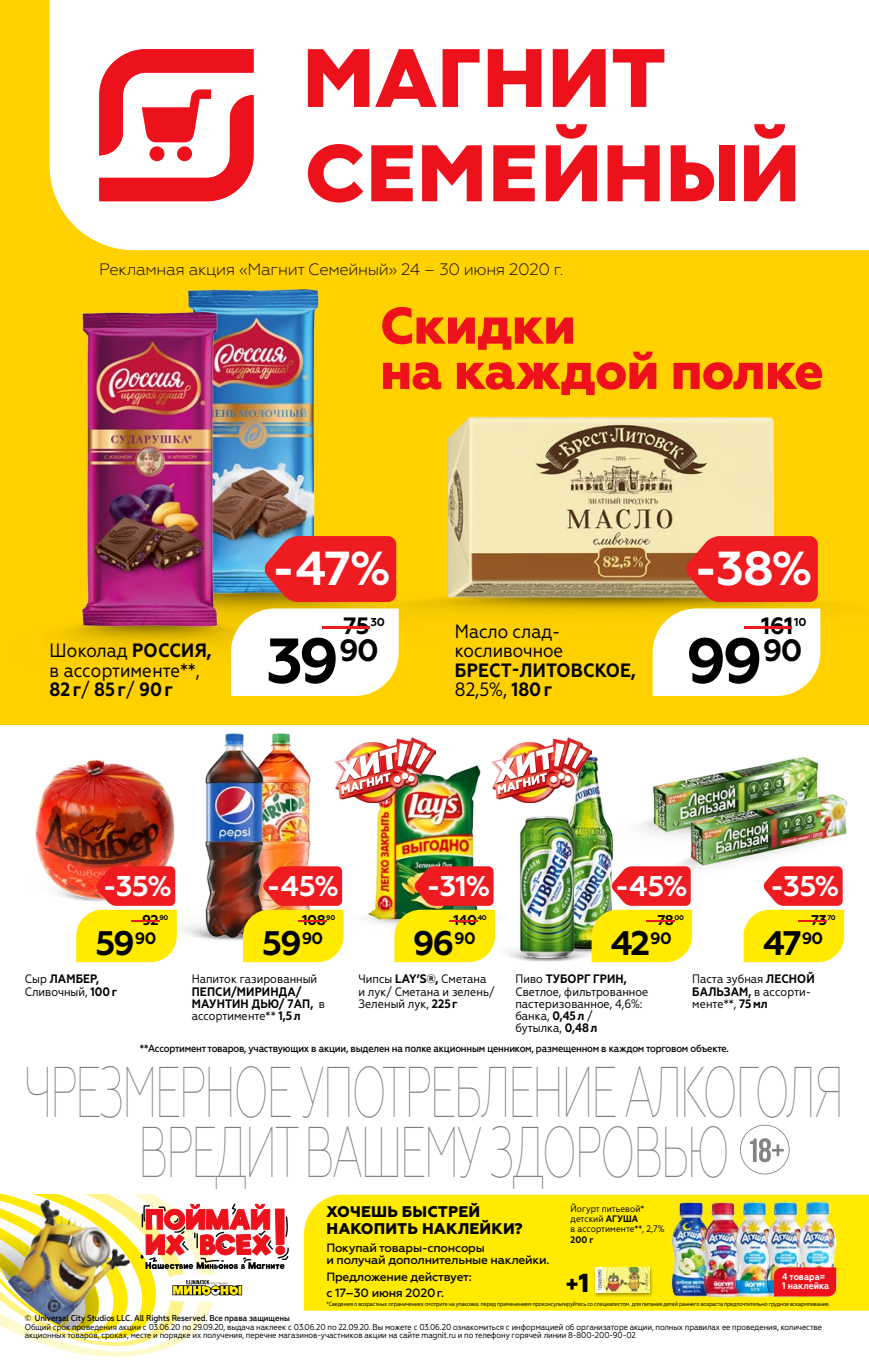
<style>
.page{position:relative;width:869px;height:1365px;background:#fff}
.page>*{position:absolute;margin:0;border:0;box-sizing:border-box;transform-origin:0 0}
.t1{font:100 71.58px/59.7px "Geometria Narrow";letter-spacing:-.055em;color:#858382;text-align:center;scale:.69 1}
.t2{font:700 63.35px "Geometria";color:#000}
.t3{font:800 51.45px/45.3px "Geometria";letter-spacing:-.02em;color:#ed111c}
.t4{font:700 47.6px "Geometria";color:#fff}
.t5{font:700 33.95px "Geometria";letter-spacing:-.065em;color:#000}
.t6{font:700 28.53px "Geometria";color:#fff}
.t7{font:700 23.62px "Geometria";color:#000}
.t8{font:800 20.47px "Geometria";color:#000}
.t9{font:19.25px/19.2px "Geometria Narrow";color:#000}
.t10{font:300 16.45px "Geometria";letter-spacing:-.02em;color:#000}
.t11{font:800 15.4px/17.2px "Geometria";letter-spacing:.01em;color:#000}
.t12{font:700 14.17px "Geometria";letter-spacing:-.03em;color:#000}
.t13{font:12.25px/12.2px "Geometria Narrow";color:#000}
.t14{font:500 12.08px/12.1px "Geometria";letter-spacing:-.02em;color:#000}
.t15{font:700 11.38px "Geometria";color:#000}
.t16{font:500 10.5px "Geometria Narrow";letter-spacing:-.02em;color:#000}
.t17{font:700 9.62px/9.6px "Geometria Narrow";color:#fff}
.t18{font:9.45px/10.3px "Geometria Narrow";color:#000}
.t19{font:8.58px/8.6px "Geometria Narrow";letter-spacing:-.01em;color:#000}
.t20{font:700 6.83px "Geometria";letter-spacing:-.03em;color:#000}
.t21{font:6.12px "Geometria Narrow";letter-spacing:-.025em;color:#000}
.s1{font-weight:700}
.s2{font-size:23.62px;color:#ea1a1f}
.s3{font-size:14.17px;color:#ea1a1f}
.s4{color:#ea1a1f}
.s5{font-weight:500}
.s6{font-size:25.9px}
</style>
<div class="page">
<div style="left:0;top:0;width:868px;height:724px;background:#ffd100"></div>
<div style="left:50px;top:0;width:818px;height:250px;background:#fff"></div>
<svg style="left:442px;top:49px;width:37px;height:58px;background:#f57c82"></svg>
<svg style="left:487px;top:49px;width:54px;height:58px;background:#f36169"></svg>
<svg style="left:612px;top:49px;width:52px;height:58px;background:#f69297"></svg>
<svg style="left:552px;top:49px;width:53px;height:58px;background:#f1525a"></svg>
<svg style="left:308px;top:49px;width:61px;height:58px;background:#f25a62"></svg>
<svg style="left:375px;top:49px;width:61px;height:58px;background:#f58288"></svg>
<div style="left:718px;top:145px;width:15px;height:56px;background:#ed111c"></div>
<svg style="left:670px;top:145px;width:43px;height:56px;background:#f36168"></svg>
<svg style="left:607px;top:145px;width:52px;height:56px;background:#f36068"></svg>
<svg style="left:371px;top:145px;width:41px;height:56px;background:#f0444c"></svg>
<svg style="left:493px;top:145px;width:41px;height:56px;background:#f0444c"></svg>
<svg style="left:422px;top:145px;width:59px;height:56px;background:#f25a61"></svg>
<svg style="left:743px;top:145px;width:51px;height:56px;background:#f2535b"></svg>
<svg style="left:545px;top:145px;width:51px;height:56px;background:#f1525a"></svg>
<svg style="left:308px;top:144px;width:55px;height:58px;background:#f58288"></svg>
<svg style="left:753px;top:124px;width:31px;height:15px"></svg>
<svg style="left:555px;top:124px;width:31px;height:15px"></svg>
<svg style="left:99px;top:49px;width:154px;height:152px;background:#f58086"></svg>
<div style="left:177px;top:146px;width:15px;height:15px;background:#ed111c;border-radius:50%"></div>
<div style="left:149px;top:146px;width:15px;height:15px;background:#ed111c;border-radius:50%"></div>
<img style="left:685px;top:757px;width:134px;height:30px">
<img style="left:685px;top:787px;width:162px;height:82px">
<img style="left:228px;top:597px;width:171px;height:60px">
<img style="left:187px;top:289px;width:210px;height:308px">
<img style="left:55px;top:312px;width:173px;height:319px">
<img style="left:278px;top:590px;width:545px;height:45px">
<img style="left:448px;top:416px;width:324px;height:204px">
<img style="left:276px;top:733px;width:35px;height:133px">
<img style="left:193px;top:724px;width:83px;height:217px">
<img style="left:343px;top:909px;width:51px;height:20px">
<img style="left:347px;top:765px;width:134px;height:158px">
<img style="left:35px;top:759px;width:140px;height:141px">
<img style="left:521px;top:754px;width:164px;height:112px">
<img style="left:474px;top:814px;width:145px;height:145px">
<img style="left:334px;top:737px;width:101px;height:65px">
<img style="left:338px;top:742px;width:92px;height:52px">
<img style="left:491px;top:737px;width:100px;height:65px">
<img style="left:495px;top:742px;width:91px;height:52px">
<svg style="left:591px;top:866px;width:101px;height:96px;background:#eda830"></svg>
<svg style="left:743px;top:866px;width:100px;height:96px"></svg>
<svg style="left:76px;top:866px;width:101px;height:96px;background:#f8a229"></svg>
<svg style="left:243px;top:866px;width:100px;height:96px;background:#ea971c"></svg>
<svg style="left:394px;top:866px;width:101px;height:96px;background:#dd9b1a"></svg>
<svg style="left:685px;top:536px;width:132px;height:66px;background:#e92a29"></svg>
<svg style="left:652px;top:608px;width:168px;height:88px;background:#fefbed"></svg>
<svg style="left:264px;top:536px;width:132px;height:66px;background:#e2292d"></svg>
<div style="left:231px;top:608px;width:167px;height:88px;background:#fff"></div>
<div style="left:304px;top:1194px;width:564px;height:116px;background:#ffea00"></div>
<img style="left:0;top:1194px;width:289px;height:163px">
<div style="left:593px;top:1266px;width:60px;height:31px;background:#000;opacity:.34"></div>
<img style="left:595px;top:1267px;width:54px;height:25px">
<img style="left:668px;top:1201px;width:30px;height:95px">
<img style="left:698px;top:1201px;width:29px;height:95px">
<img style="left:727px;top:1201px;width:31px;height:95px">
<img style="left:758px;top:1201px;width:32px;height:95px">
<img style="left:790px;top:1201px;width:52px;height:95px">
<div style="left:773px;top:1267px;width:62px;height:29px;background:#ed111c"></div>
<svg style="left:740px;top:1124px;width:49px;height:50px"></svg>
<p class="t10" style="left:99px;top:259px;width:465px">Рекламная акция «Магнит Семейный» 24 – 30 июня 2020 г.</p>
<p class="t3" style="left:379px;top:304px;width:445px">Скидки<br>на каждой полке</p>
<p class="t9" style="left:50px;top:641px;width:163px">Шоколад <span class="s1">РОССИЯ, </span>в ассортименте**,<br><span class="s1">82г</span>/ <span class="s1">85г</span>/ <span class="s1">90г</span></p>
<p class="t4" style="left:271px;top:540px;width:121px">-47%</p>
<p class="t7" style="left:343px;top:611px;width:28px">75</p>
<p class="t15" style="left:308px;top:615px;width:78px"><span class="s2">-</span>30</p>
<p class="t2" style="left:266px;top:623px;width:114px">39<sup>90</sup></p>
<p class="t9" style="left:454px;top:622px;width:182px">Масло слад&shy;косливочное<br><span class="s1">БРЕСТ-ЛИТОВСКОЕ,<br></span>82,5%, <span class="s1">180г</span></p>
<p class="t4" style="left:694px;top:540px;width:120px">-38%</p>
<p class="t7" style="left:760px;top:611px;width:34px">161</p>
<p class="t15" style="left:729px;top:615px;width:78px"><span class="s2">-</span>10</p>
<p class="t2" style="left:685px;top:623px;width:118px">99<sup>90</sup></p>
<p class="t6" style="left:103px;top:868px;width:71px">-35%</p>
<p class="t5" style="left:95px;top:923px;width:62px">59<sup>90</sup></p>
<p class="t12" style="left:142px;top:911px;width:18px">92</p>
<p class="t20" style="left:122px;top:913px;width:48px"><span class="s3">-</span>90</p>
<p class="t6" style="left:266px;top:868px;width:74px">-45%</p>
<p class="t5" style="left:262px;top:923px;width:62px">59<sup>90</sup></p>
<p class="t12" style="left:302px;top:911px;width:25px">108</p>
<p class="t20" style="left:289px;top:913px;width:48px"><span class="s3">-</span>90</p>
<p class="t6" style="left:426px;top:868px;width:65px">-31%</p>
<p class="t5" style="left:412px;top:923px;width:64px">96<sup>90</sup></p>
<p class="t12" style="left:440px;top:911px;width:48px"><span class="s4">-</span>140<sup>40</sup></p>
<p class="t6" style="left:614px;top:868px;width:74px">-45%</p>
<p class="t5" style="left:610px;top:923px;width:62px">42<sup>90</sup></p>
<p class="t12" style="left:657px;top:911px;width:18px">78</p>
<p class="t20" style="left:637px;top:913px;width:48px"><span class="s3">-</span>00</p>
<p class="t6" style="left:769px;top:868px;width:71px">-35%</p>
<p class="t5" style="left:763px;top:923px;width:61px">47<sup>90</sup></p>
<p class="t12" style="left:810px;top:911px;width:17px">73</p>
<p class="t20" style="left:789px;top:913px;width:48px"><span class="s3">-</span>70</p>
<p class="t13" style="left:191px;top:972px;width:135px">Напиток газированный<br><span class="s1">ПЕПСИ/МИРИНДА/<br>МАУНТИН ДЬЮ/ 7АП,</span> в ассортименте** <span class="s1">1,5л</span></p>
<p class="t13" style="left:25px;top:972px;width:94px">Сыр <span class="s1">ЛАМБЕР,<br></span>Сливочный, <span class="s1">100г</span></p>
<p class="t13" style="left:358px;top:972px;width:137px">Чипсы <span class="s1">LAY’S®,</span> Сметана и лук/ Сметана и зелень/<br>Зеленый лук, <span class="s1">225г</span></p>
<p class="t13" style="left:515px;top:972px;width:134px">Пиво <span class="s1">ТУБОРГ ГРИН,<br></span>Светлое, фильтрованное пастеризованное, 4,6%: банка, <span class="s1">0,45л</span> /<br>бутылка, <span class="s1">0,48л</span></p>
<p class="t13" style="left:692px;top:972px;width:124px">Паста зубная <span class="s1">ЛЕСНОЙ<br>БАЛЬЗАМ,</span> в ассорти&shy;менте**, <span class="s1">75мл</span></p>
<p class="t16" style="left:140px;top:1042px;width:590px">**Ассортимент товаров, участвующих в акции, выделен на полке акционным ценником, размещенном в каждом торговом объекте.</p>
<p class="t1" style="left:24px;top:1061px;width:1189px">ЧРЕЗМЕРНОЕ УПОТРЕБЛЕНИЕ АЛКОГОЛЯ<br>ВРЕДИТ ВАШЕМУ ЗДОРОВЬЮ</p>
<p class="t11" style="left:326px;top:1202px;width:197px">ХОЧЕШЬ БЫСТРЕЙ<br>НАКОПИТЬ НАКЛЕЙКИ?</p>
<p class="t14" style="left:326px;top:1241px;width:224px">Покупай товары-спонсоры<br>и получай дополнительные наклейки.</p>
<p class="t14" style="left:326px;top:1269px;width:147px;line-height:15.4px">Предложение действует: с 17–30 июня 2020г.</p>
<p class="t19" style="left:25px;top:1313px;width:798px"><span class="s5">© Universal City Studios LLC. All Rights Reserved. Все права защищены<br></span>Общий срок проведения акции с 03.06.20 по 29.09.20, выдача наклеек с 03.06.20 по 22.09.20. Вы можете с 03.06.20 ознакомиться с информацией об организаторе акции, полных правилах ее проведения, количестве акционных товаров, сроках, месте и порядке их получения, перечне магазинов-участников акции на сайте magnit.ru и по телефону горячей линии 8-800-200-90-02</p>
<p class="t18" style="left:570px;top:1203px;width:95px">Йогурт питьевой* детский <span class="s1">АГУША<br></span>в ассортименте**, 2,7%<br><span class="s1">200 г</span></p>
<p class="t8" style="left:565px;top:1271px;width:25px">+<span class="s6">1</span></p>
<p class="t17" style="left:781px;top:1271px;width:49px">4 товара=<br>1 наклейка</p>
<p class="t21" style="left:326px;top:1300px;width:504px">*Сведения о возрастных ограничениях смотрите на упаковке. перед применением проконсультируйтесь со специалистом. для питания детей раннего возраста предпочтительно грудное вскармливание.</p>
</div>
